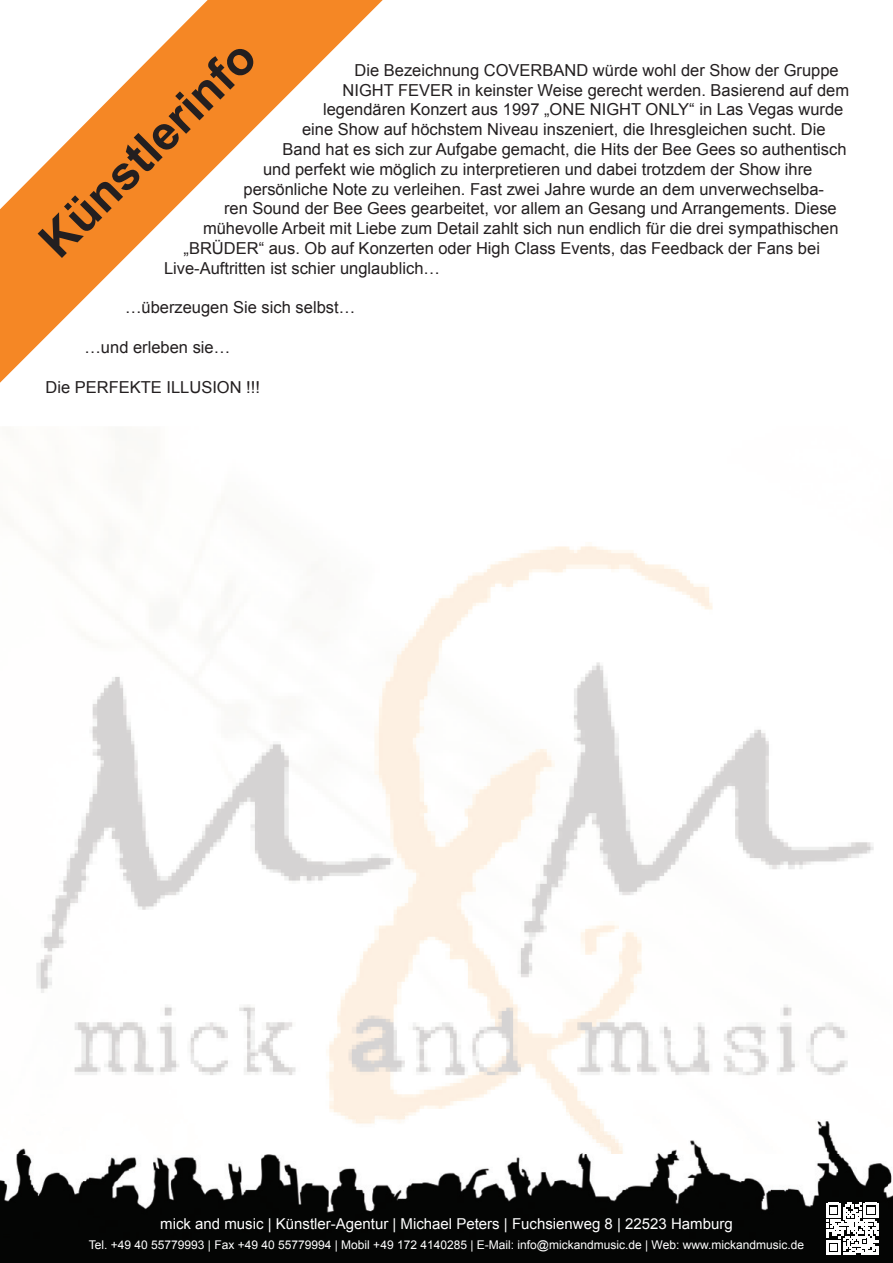
<style>
.page{position:relative;width:893px;height:1263px;background:#fff}
.page>*{position:absolute;margin:0;border:0;box-sizing:border-box;transform-origin:0 0}
.t1{font:700 48px "Arial";color:#231f20}
.t2{font:16.5px "Arial";color:#231f20}
.t3{font:15px "Arial";color:#fff}
.t4{font:12px "Arial";color:#fff}
</style>
<div class="page">
<img style="left:36px;top:546px;width:838px;height:568px">
<img style="left:0;top:1154px;width:893px;height:109px">
<img style="left:17px;top:1114px;width:822px;height:40px">
<svg style="left:826px;top:1203px;width:52px;height:52px"></svg>
<svg style="left:0;top:0;width:383px;height:383px"></svg>
<h1 class="t1" style="left:25px;top:226px;width:284px;rotate:-45deg">Künstlerinfo</h1>
<p class="t2" style="left:355px;top:59px;width:486px">Die Bezeichnung COVERBAND würde wohl der Show der Gruppe</p>
<p class="t2" style="left:343px;top:79px;width:508px">NIGHT FEVER in keinster Weise gerecht werden. Basierend auf dem</p>
<p class="t2" style="left:323px;top:99px;width:522px">legendären Konzert aus 1997 „ONE NIGHT ONLY“ in Las Vegas wurde</p>
<p class="t2" style="left:302px;top:119px;width:525px">eine Show auf höchstem Niveau inszeniert, die Ihresgleichen sucht. Die</p>
<p class="t2" style="left:283px;top:138px;width:566px">Band hat es sich zur Aufgabe gemacht, die Hits der Bee Gees so authentisch</p>
<p class="t2" style="left:263px;top:158px;width:551px">und perfekt wie möglich zu interpretieren und dabei trotzdem der Show ihre</p>
<p class="t2" style="left:244px;top:178px;width:582px">persönliche Note zu verleihen. Fast zwei Jahre wurde an dem unverwechselba-</p>
<p class="t2" style="left:224px;top:198px;width:614px">ren Sound der Bee Gees gearbeitet, vor allem an Gesang und Arrangements. Diese</p>
<p class="t2" style="left:203px;top:218px;width:637px">mühevolle Arbeit mit Liebe zum Detail zahlt sich nun endlich für die drei sympathischen</p>
<p class="t2" style="left:183px;top:237px;width:638px">„BRÜDER“ aus. Ob auf Konzerten oder High Class Events, das Feedback der Fans bei</p>
<p class="t2" style="left:164px;top:257px;width:278px">Live-Auftritten ist schier unglaublich…</p>
<p class="t2" style="left:125px;top:297px;width:232px">…überzeugen Sie sich selbst…</p>
<p class="t2" style="left:84px;top:336px;width:147px">…und erleben sie…</p>
<p class="t2" style="left:45px;top:376px;width:216px">Die PERFEKTE ILLUSION !!!</p>
<p class="t3" style="left:160px;top:1214px;width:574px">mick and music | Künstler-Agentur | Michael Peters | Fuchsienweg 8 | 22523 Hamburg</p>
<p class="t4" style="left:89px;top:1237px;width:717px">Tel. +49 40 55779993 | Fax +49 40 55779994 | Mobil +49 172 4140285 | E-Mail: info@mickandmusic.de | Web: www.mickandmusic.de</p>
</div>
